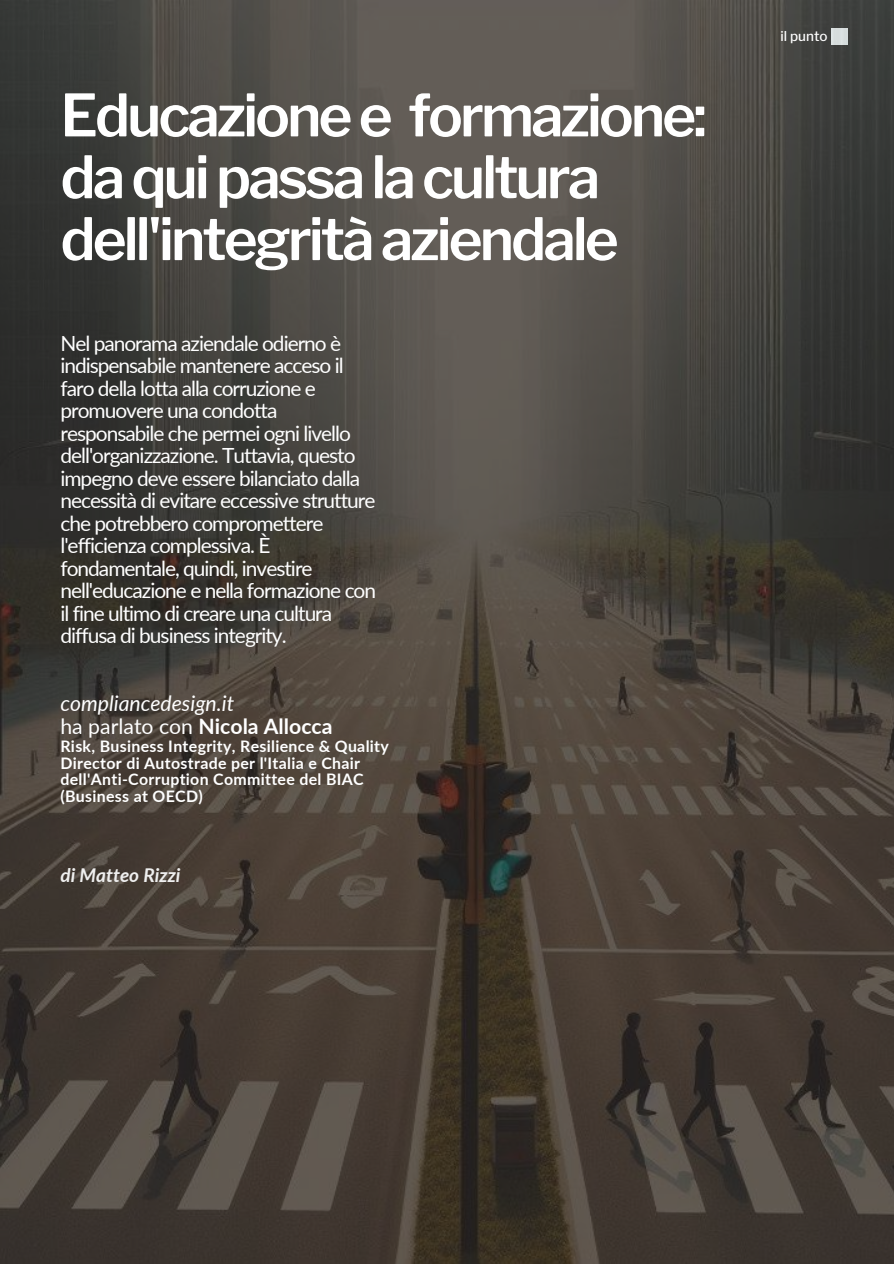
<style>
.page{position:relative;width:894px;height:1264px;background:#fff}
.page>*{position:absolute;margin:0;border:0;box-sizing:border-box;transform-origin:0 0}
.t1{font:600 58.05px/61.8px "Libre Franklin";letter-spacing:-.05em;color:#fff}
.t2{font:italic 21.15px/23px "Lato";color:#fff}
.t3{font:20.85px/22.5px "Lato";letter-spacing:-.05em;color:#fff}
.t4{font:italic 700 19.05px "Lato";color:#efefef}
.t5{font:700 15.9px/16.6px "Lato";letter-spacing:.02em;color:#fff}
.t6{font:500 13.5px "Libre Franklin";color:#fff}
.s1{font-style:normal}
.s2{font-weight:700;font-style:normal}
</style>
<div class="page">
<img style="left:0;top:0;width:893px;height:1263px">
<h1 class="t1" style="left:60px;top:85px;width:648px">Educazione e formazione: da qui passa la cultura dell'integrità aziendale</h1>
<p class="t3" style="left:60px;top:331px;width:317px">Nel panorama aziendale odierno è indispensabile mantenere acceso il faro della lotta alla corruzione e promuovere una condotta responsabile che permei ogni livello dell'organizzazione. Tuttavia, questo impegno deve essere bilanciato dalla necessità di evitare eccessive strutture che potrebbero compromettere l'efficienza complessiva. È fondamentale, quindi, investire nell'educazione e nella formazione con il fine ultimo di creare una cultura diffusa di business integrity.</p>
<p class="t2" style="left:60px;top:691px;width:273px">compliancedesign.it<br><span class="s1">ha parlato con</span> <span class="s2">Nicola Allocca</span></p>
<p class="t5" style="left:60px;top:737px;width:330px">Risk, Business Integrity, Resilience &amp; Quality Director di Autostrade per l'Italia e Chair dell'Anti-Corruption Committee del BIAC (Business at OECD)</p>
<p class="t4" style="left:60px;top:863px;width:122px">di Matteo Rizzi</p>
<p class="t6" style="left:780px;top:28px;width:48px">il punto</p>
</div>
